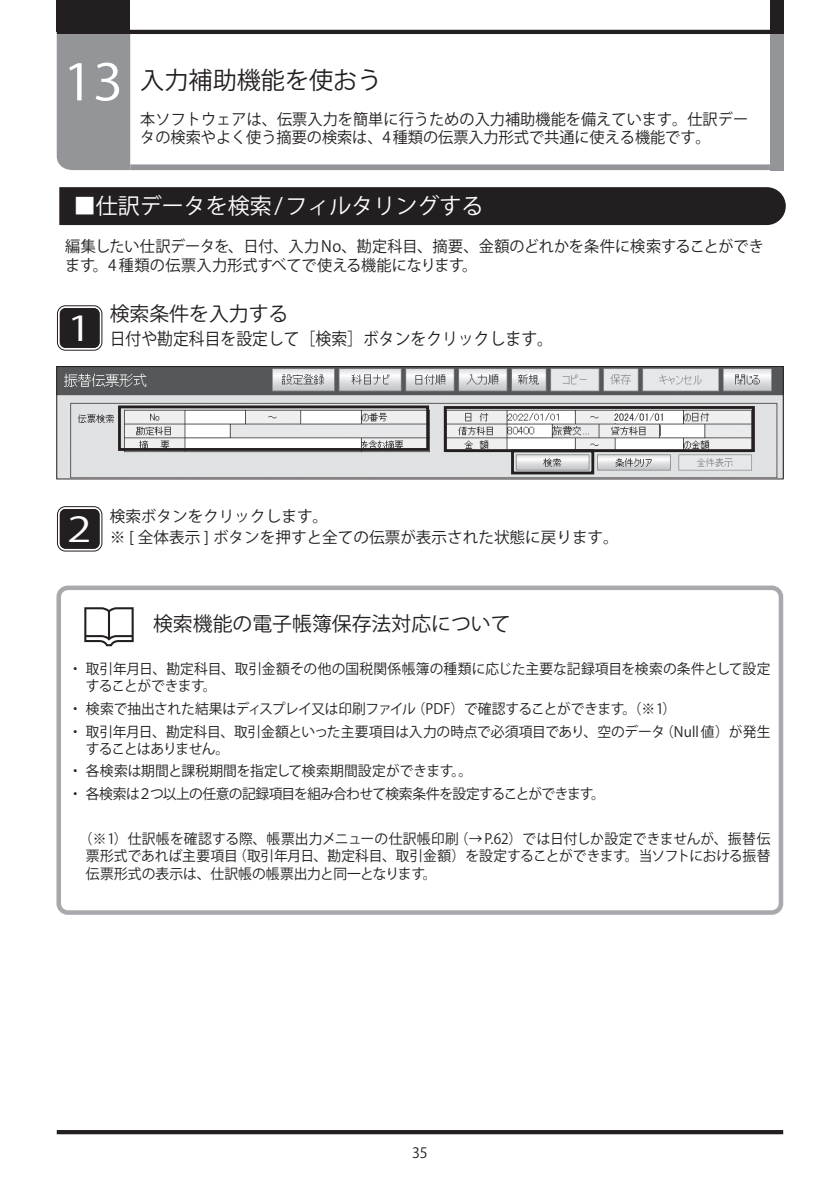
<style>
.page{position:relative;width:840px;height:1191px;background:#fff}
.page>*{position:absolute;margin:0;border:0;box-sizing:border-box;transform-origin:0 0}
.t1{font:34px "Koz Go Pr 6 N";color:#fff;scale:1.3 1}
.t2{font:24px "Koz Go Pr 6 N";color:#231f20}
.t3{font:22px "Koz Go Pr 6 N";color:#fff}
.t4{font:19.8px "Koz Go Pr 6 N";color:#231f20}
.t5{font:17px "Koz Go Pr 6 N";color:#231f20;scale:.93 1}
.t6{font:15.6px/18.4px "Koz Go Pr 6 N";color:#231f20}
.t7{font:14.2px/17px "Koz Go Pr 6 N";letter-spacing:-.02em;color:#231f20}
.t8{font:14.2px/22.6px "Koz Go Pr 6 N";letter-spacing:-.045em;color:#231f20}
.t9{font:14.2px/17px "Koz Go Pr 6 N";color:#231f20}
.s1{font-size:49.6px;color:#fff}
</style>
<div class="page">
<hr style="left:57px;top:30px;width:725px;height:4px;background:#231f20">
<hr style="left:57px;top:1130px;width:725px;height:4px;background:#231f20">
<div style="left:57px;top:0;width:73px;height:32px;background:#231f20"></div>
<div style="left:769px;top:0;width:13px;height:33px;background:#231f20"></div>
<div style="left:57px;top:34px;width:73px;height:136px;background:#939598"></div>
<div style="left:130px;top:164px;width:639px;height:6px;background:#939598"></div>
<div style="left:769px;top:34px;width:13px;height:136px;background:#939598"></div>
<div style="left:60px;top:308px;width:39px;height:40px;background:#231f20;border-radius:6px"></div>
<div style="left:57px;top:305px;width:45px;height:46px;border:1px solid #231f20;border-radius:8px"></div>
<div style="left:60px;top:308px;width:39px;height:40px;border:3px solid #231f20;border-radius:4px"></div>
<div style="left:60px;top:509px;width:39px;height:40px;background:#231f20;border-radius:6px"></div>
<div style="left:57px;top:506px;width:45px;height:45px;border:1px solid #231f20;border-radius:8px"></div>
<div style="left:60px;top:509px;width:39px;height:40px;border:3px solid #231f20;border-radius:4px"></div>
<div style="left:59px;top:187px;width:726px;height:38px;background:#231f20"></div>
<img style="left:58px;top:368px;width:723px;height:109px">
<div style="left:56px;top:366px;width:727px;height:113px;border:1px solid #231f20"></div>
<div style="left:118px;top:405px;width:311px;height:46px;border:3px solid #231f20"></div>
<div style="left:511px;top:449px;width:83px;height:25px;border:3px solid #231f20"></div>
<div style="left:56px;top:585px;width:726px;height:329px;border:5px solid #a8a9ad;border-radius:9px"></div>
<svg style="left:84px;top:607px;width:50px;height:39px"></svg>
<img style="left:614px;top:411px;width:53px;height:11px">
<div style="left:443px;top:406px;width:311px;height:46px;border:3px solid #231f20"></div>
<h2 class="t2" style="left:63px;top:66px;width:320px"><span class="s1">13</span> 入力補助機能を使おう</h2>
<p class="t6" style="left:140px;top:110px;width:609px">本ソフトウェアは、伝票入力を簡単に行うための入力補助機能を備えています。仕訳データの検索やよく使う摘要の検索は、4 種類の伝票入力形式で共通に使える機能です。</p>
<h3 class="t3" style="left:74px;top:194px;width:411px">■仕訳データを検索 / フィルタリングする</h3>
<p class="t6" style="left:65px;top:238px;width:700px">編集したい仕訳データを、日付、入力 No、勘定科目、摘要、金額のどれかを条件に検索することができます。4 種類の伝票入力形式すべてで使える機能になります。</p>
<h3 class="t4" style="left:110px;top:302px;width:180px">検索条件を入力する</h3>
<p class="t5" style="left:110px;top:329px;width:478px">日付や勘定科目を設定して［検索］ボタンをクリックします。</p>
<h1 class="t1" style="left:67px;top:309px;width:20px">1</h1>
<h1 class="t1" style="left:67px;top:510px;width:20px">2</h1>
<p class="t6" style="left:110px;top:505px;width:510px;line-height:21.2px">検索ボタンをクリックします。<br>※ [ 全体表示 ] ボタンを押すと全ての伝票が表示された状態に戻ります。</p>
<h3 class="t4" style="left:153px;top:612px;width:359px">検索機能の電子帳簿保存法対応について</h3>
<p class="t9" style="left:86px;top:661px;width:685px;text-indent:-18px">・ 取引年月日、勘定科目、取引金額その他の国税関係帳簿の種類に応じた主要な記録項目を検索の条件として設定することができます。</p>
<p class="t7" style="left:68px;top:698px;width:703px;line-height:22.6px">・ 検索で抽出された結果はディスプレイ又は印刷ファイル（PDF）で確認することができます。（※1）<br>・ 取引年月日、勘定科目、取引金額といった主要項目は入力の時点で必須項目であり、空のデータ（Null 値）が発生</p>
<p class="t8" style="left:68px;top:737px;width:537px;text-indent:18px">することはありません。<br>・ 各検索は期間と課税期間を指定して検索期間設定ができます。。<br>・ 各検索は２つ以上の任意の記録項目を組み合わせて検索条件を設定することができます。</p>
<p class="t7" style="left:86px;top:831px;width:685px;text-align:justify;text-indent:-14px">　（※1）仕訳帳を確認する際、帳票出力メニューの仕訳帳印刷（→ P.62）では日付しか設定できませんが、振替伝票形式であれば主要項目（取引年月日、勘定科目、取引金額）を設定することができます。当ソフトにおける振替伝票形式の表示は、仕訳帳の帳票出力と同一となります。</p>
<p class="t7" style="left:412px;top:1144px;width:17px">35</p>
</div>
